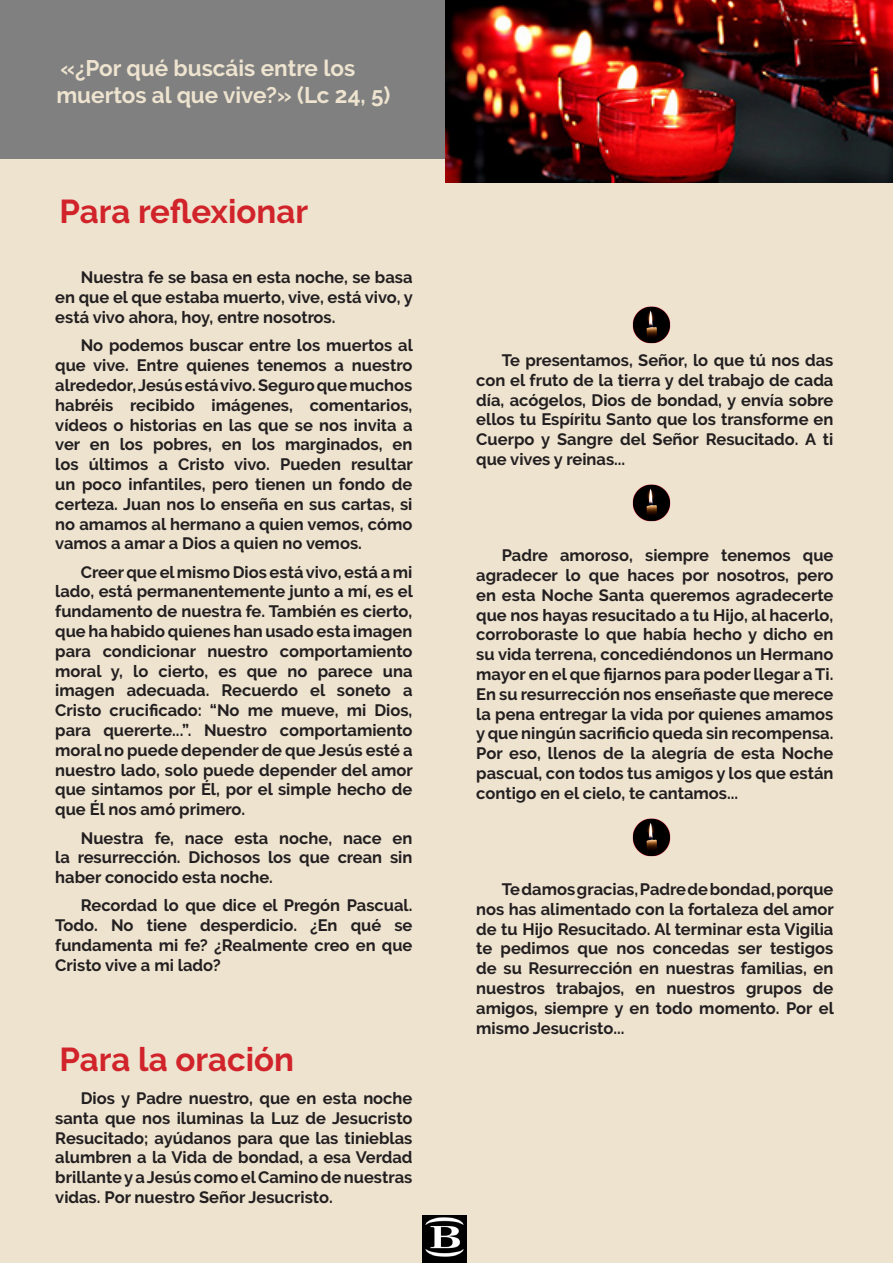
<style>
.page{position:relative;width:893px;height:1263px;background:#ede3cf}
.page>*{position:absolute;margin:0;border:0;box-sizing:border-box;transform-origin:0 0}
.t1{font:700 33px "Raleway";color:#d1232a}
.t2{font:700 22.5px/27px "Raleway";color:#ede3cf}
.t3{font:700 16.5px/19.8px "Raleway";color:#231f20;text-align:justify}
</style>
<div class="page">
<div style="left:0;top:0;width:444px;height:158px;background:#808080"></div>
<img style="left:633px;top:484px;width:38px;height:37px">
<img style="left:633px;top:819px;width:38px;height:37px">
<img style="left:633px;top:306px;width:38px;height:38px">
<img style="left:422px;top:1216px;width:44px;height:47px">
<img style="left:445px;top:0;width:448px;height:183px">
<p class="t2" style="left:56px;top:55px;width:336px">«¿Por qué buscáis entre los muertos al que vive?» (Lc 24, 5)</p>
<p class="t1" style="left:60px;top:192px;width:250px">Para reflexionar</p>
<p class="t3" style="left:55px;top:268px;width:359px;text-indent:26px">Nuestra fe se basa en esta noche, se basa en que el que estaba muerto, vive, está vivo, y está vivo ahora, hoy, entre nosotros.</p>
<p class="t3" style="left:55px;top:336px;width:359px;text-indent:26px">No podemos buscar entre los muertos al que vive. Entre quienes tenemos a nuestro alrededor, Jesús está vivo. Seguro que muchos habréis recibido imágenes, comentarios, vídeos o historias en las que se nos invita a ver en los pobres, en los marginados, en los últimos a Cristo vivo. Pueden resultar un poco infantiles, pero tienen un fondo de certeza. Juan nos lo enseña en sus cartas, si no amamos al hermano a quien vemos, cómo vamos a amar a Dios a quien no vemos.</p>
<p class="t3" style="left:55px;top:562px;width:359px;text-indent:26px">Creer que el mismo Dios está vivo, está a mi lado, está permanentemente junto a mí, es el fundamento de nuestra fe. También es cierto, que ha habido quienes han usado esta imagen para condicionar nuestro comportamiento moral y, lo cierto, es que no parece una imagen adecuada. Recuerdo el soneto a Cristo crucificado: “No me mueve, mi Dios, para quererte...”. Nuestro comportamiento moral no puede depender de que Jesús esté a nuestro lado, solo puede depender del amor que sintamos por Él, por el simple hecho de que Él nos amó primero.</p>
<p class="t3" style="left:55px;top:828px;width:359px;text-indent:26px">Nuestra fe, nace esta noche, nace en la resurrección. Dichosos los que crean sin haber conocido esta noche.</p>
<p class="t3" style="left:55px;top:896px;width:359px;text-indent:26px">Recordad lo que dice el Pregón Pascual.<br>Todo. No tiene desperdicio. ¿En qué se fundamenta mi fe? ¿Realmente creo en que Cristo vive a mi lado?</p>
<p class="t1" style="left:60px;top:1041px;width:236px">Para la oración</p>
<p class="t3" style="left:55px;top:1088px;width:359px;text-indent:26px">Dios y Padre nuestro, que en esta noche santa que nos iluminas la Luz de Jesucristo Resucitado; ayúdanos para que las tinieblas alumbren a la Vida de bondad, a esa Verdad brillante y a Jesús como el Camino de nuestras vidas. Por nuestro Señor Jesucristo.</p>
<p class="t3" style="left:476px;top:350px;width:359px;text-indent:26px">Te presentamos, Señor, lo que tú nos das con el fruto de la tierra y del trabajo de cada día, acógelos, Dios de bondad, y envía sobre ellos tu Espíritu Santo que los transforme en Cuerpo y Sangre del Señor Resucitado. A ti que vives y reinas...</p>
<p class="t3" style="left:476px;top:545px;width:359px;text-indent:26px">Padre amoroso, siempre tenemos que agradecer lo que haces por nosotros, pero en esta Noche Santa queremos agradecerte que nos hayas resucitado a tu Hijo, al hacerlo, corroboraste lo que había hecho y dicho en su vida terrena, concediéndonos un Hermano mayor en el que fijarnos para poder llegar a Ti.<br>En su resurrección nos enseñaste que merece la pena entregar la vida por quienes amamos y que ningún sacrificio queda sin recompensa.<br>Por eso, llenos de la alegría de esta Noche pascual, con todos tus amigos y los que están contigo en el cielo, te cantamos...</p>
<p class="t3" style="left:476px;top:879px;width:359px;text-indent:26px">Te damos gracias, Padre de bondad, porque nos has alimentado con la fortaleza del amor de tu Hijo Resucitado. Al terminar esta Vigilia te pedimos que nos concedas ser testigos de su Resurrección en nuestras familias, en nuestros trabajos, en nuestros grupos de amigos, siempre y en todo momento. Por el mismo Jesucristo...</p>
</div>
